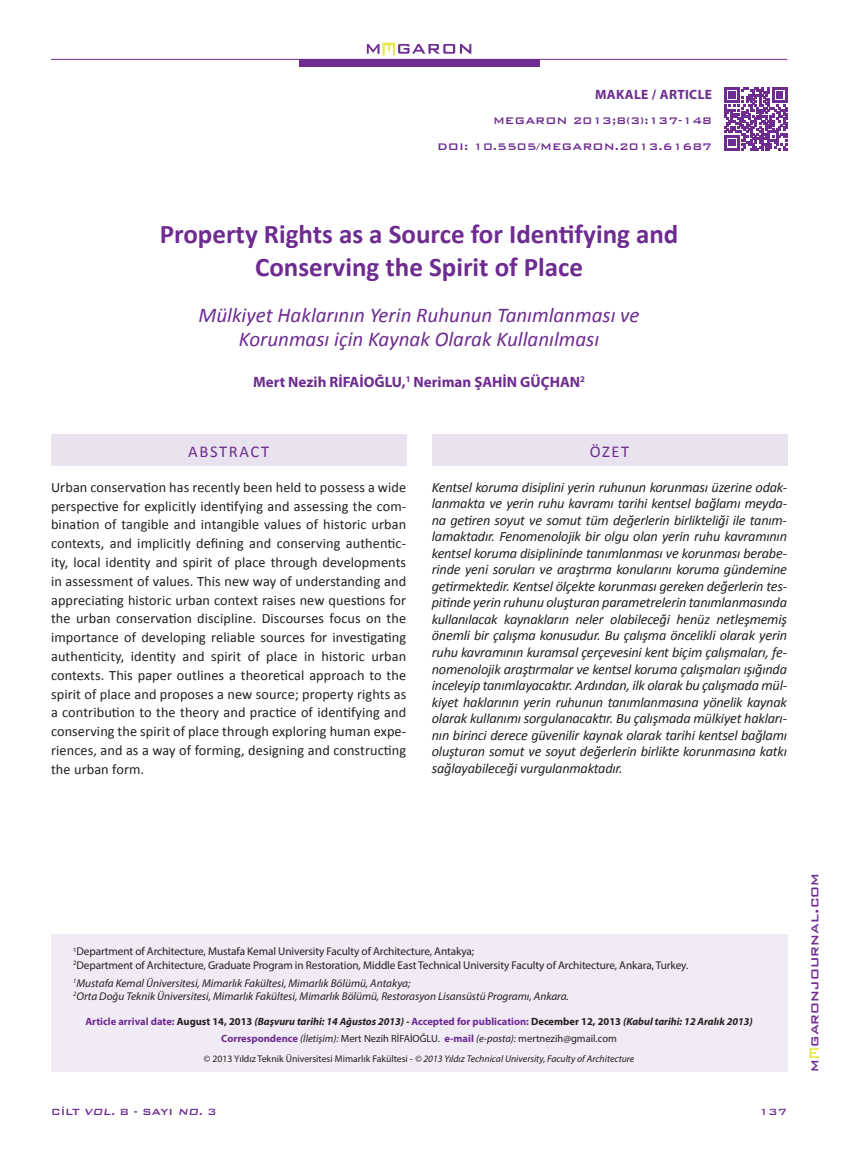
<style>
.page{position:relative;width:851px;height:1149px;background:#fff}
.page>*{position:absolute;margin:0;border:0;box-sizing:border-box;transform-origin:0 0}
.t1{font:700 27px/33px "Calibri";color:#6e2c91;text-align:center}
.t2{font:italic 21px/24px "Calibri";color:#6e2c91;text-align:center}
.t3{font:500 16.5px "Bank Gothic BT";letter-spacing:.01em;color:#6e2c91}
.t4{font:16.5px "Calibri";letter-spacing:.1em;color:#6e2c91}
.t5{font:700 15px "Myriad Pro";color:#6e2c91}
.t6{font:italic 14.25px/16.5px "Calibri";letter-spacing:-.015em;color:#231f20;text-align:justify}
.t7{font:14.25px/18.8px "Calibri";letter-spacing:.01em;color:#231f20;text-align:justify}
.t8{font:700 13.5px "Myriad Pro";letter-spacing:.025em;color:#6e2c91}
.t9{font:500 12.75px/25.5px "Bank Gothic";color:#6e2c91;text-align:right}
.t10{font:500 12px "Bank Gothic BT";color:#6e2c91}
.t11{font:11.25px/13.5px "Myriad Pro";letter-spacing:-.01em;color:#231f20}
.t12{font:italic 11.25px/13.5px "Myriad Pro";color:#231f20}
.t13{font:700 10.5px/16.8px "Myriad Pro";color:#6e2c91;text-align:center}
.t14{font:italic 9.75px "Myriad Pro";color:#231f20}
.s1{color:#231f20}
.s2{font-style:italic;color:#231f20}
.s3{font-weight:400;font-style:italic;color:#231f20}
.s4{font-weight:400;color:#231f20}
.s5{font-style:normal}
.s6{font-style:italic}
</style>
<div class="page">
<div style="left:51px;top:934px;width:736px;height:137px;background:#f0ebf4"></div>
<div style="left:299px;top:59px;width:240px;height:7px;background:#6e2c91"></div>
<svg style="left:809px;top:1048px;width:10px;height:9px"></svg>
<svg style="left:367px;top:43px;width:104px;height:13px"></svg>
<hr style="left:51px;top:59px;width:736px;height:1px;background:#6e2c91">
<svg style="left:724px;top:87px;width:63px;height:63px"></svg>
<div style="left:432px;top:434px;width:355px;height:32px;background:#e9e2ef"></div>
<div style="left:51px;top:434px;width:355px;height:32px;background:#e9e2ef"></div>
<p class="t8" style="left:595px;top:85px;width:118px">MAKALE / ARTICLE</p>
<p class="t9" style="left:437px;top:107px;width:276px">MEGARON 2013;8(3):137-148<br>DOI: 10.5505/MEGARON.2013.61687</p>
<h1 class="t1" style="left:160px;top:216px;width:520px">Property Rights as a Source for Identifying and<br>Conserving the Spirit of Place</h1>
<h2 class="t2" style="left:198px;top:302px;width:442px">Mülkiyet Haklarının Yerin Ruhunun Tanımlanması ve<br>Korunması için Kaynak Olarak Kullanılması</h2>
<p class="t5" style="left:253px;top:371px;width:333px">Mert Nezih RİFAİOĞLU,<sup>1</sup> Neriman ŞAHİN GÜÇHAN<sup>2</sup></p>
<p class="t4" style="left:188px;top:441px;width:82px">ABSTRACT</p>
<p class="t4" style="left:589px;top:441px;width:41px">ÖZET</p>
<p class="t7" style="left:51px;top:477px;width:357px">Urban conservation has recently been held to possess a wide perspective for explicitly identifying and assessing the com&shy;bination of tangible and intangible values of historic urban contexts, and implicitly defining and conserving authentic&shy;ity, local identity and spirit of place through developments in assessment of values. This new way of understanding and appreciating historic urban context raises new questions for the urban conservation discipline. Discourses focus on the importance of developing reliable sources for investigating authenticity, identity and spirit of place in historic urban contexts. This paper outlines a theoretical approach to the spirit of place and proposes a new source; property rights as a contribution to the theory and practice of identifying and conserving the spirit of place through exploring human expe&shy;riences, and as a way of forming, designing and constructing the urban form.</p>
<p class="t6" style="left:432px;top:478px;width:357px">Kentsel koruma disiplini yerin ruhunun korunması üzerine odak&shy;lanmakta ve yerin ruhu kavramı tarihi kentsel bağlamı meyda&shy;na getiren soyut ve somut tüm değerlerin birlikteliği ile tanım&shy;lamaktadır. Fenomenolojik bir olgu olan yerin ruhu kavramının kentsel koruma disiplininde tanımlanması ve korunması berabe&shy;rinde yeni soruları ve araştırma konularını koruma gündemine getirmektedir. Kentsel ölçekte korunması gereken değerlerin tes&shy;pitinde yerin ruhunu oluşturan parametrelerin tanımlanmasında kullanılacak kaynakların neler olabileceği henüz netleşmemiş önemli bir çalışma konusudur. Bu çalışma öncelikli olarak yerin ruhu kavramının kuramsal çerçevesini kent biçim çalışmaları, fe&shy;nomenolojik araştırmalar ve kentsel koruma çalışmaları ışığında inceleyip tanımlayacaktır. Ardından, ilk olarak bu çalışmada mül&shy;kiyet haklarının yerin ruhunun tanımlanmasına yönelik kaynak olarak kullanımı sorgulanacaktır. Bu çalışmada mülkiyet hakları&shy;nın birinci derece güvenilir kaynak olarak tarihi kentsel bağlamı oluşturan somut ve soyut değerlerin birlikte korunmasına katkı sağlayabileceği vurgulanmaktadır.</p>
<p class="t11" style="left:73px;top:944px;width:616px"><sup>1</sup>Department of Architecture, Mustafa Kemal University Faculty of Architecture, Antakya;<br><sup>2</sup>Department of Architecture, Graduate Program in Restoration, Middle East Technical University Faculty of Architecture, Ankara, Turkey.</p>
<p class="t12" style="left:73px;top:975px;width:497px"><sup>1</sup>Mustafa Kemal Üniversitesi, Mimarlık Fakültesi, Mimarlık Bölümü, Antakya;<br><sup>2</sup>Orta Doğu Teknik Üniversitesi, Mimarlık Fakültesi, Mimarlık Bölümü, Restorasyon Lisansüstü Programı, Ankara.</p>
<p class="t13" style="left:85px;top:1012px;width:669px">Article arrival date: <span class="s1">August 14, 2013</span> <span class="s2">(Başvuru tarihi: 14 Ağustos 2013) -</span> Accepted for publication: <span class="s1">December 12, 2013</span> <span class="s2">(Kabul tarihi: 12 Aralık 2013)<br></span>Correspondence <span class="s3">(İletişim):</span> <span class="s4">Mert Nezih RİFAİOĞLU.</span> e-mail <span class="s3">(e-posta):</span> <span class="s4">mertnezih@gmail.com</span></p>
<p class="t14" style="left:204px;top:1052px;width:432px"><span class="s5">© 2013 Yıldız Teknik Üniversitesi Mimarlık Fakültesi -</span> © 2013 Yıldız Technical University, Faculty of Architecture</p>
<p class="t10" style="left:51px;top:1104px;width:167px">CİLT <span class="s6">VOL.</span> 8 - SAYI <span class="s6">NO.</span> 3</p>
<p class="t10" style="left:759px;top:1104px;width:29px">137</p>
<p class="t3" style="left:805px;top:1071px;width:201px;rotate:-90deg">m garonjournal.com</p>
</div>
